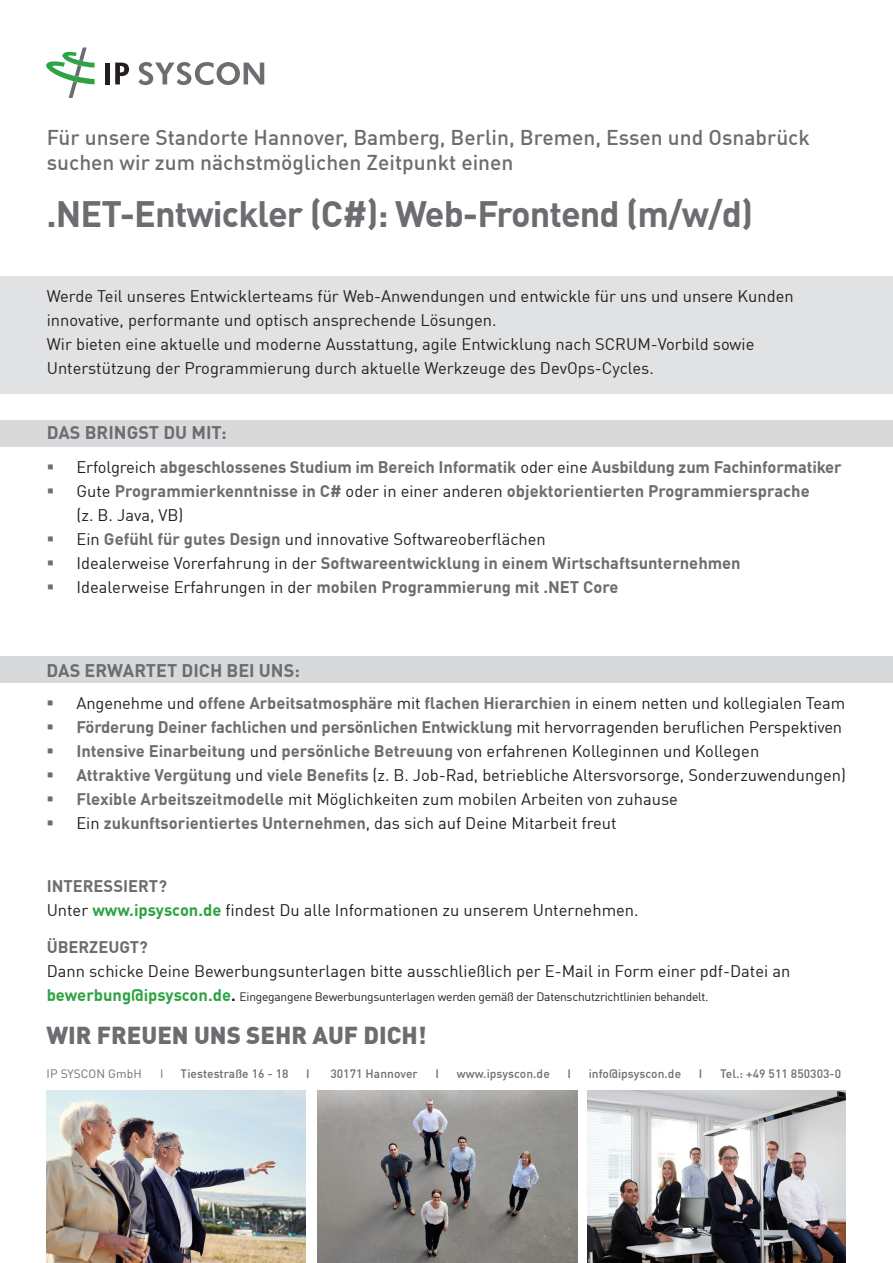
<style>
.page{position:relative;width:893px;height:1263px;background:#fff}
.page>*{position:absolute;margin:0;border:0;box-sizing:border-box;transform-origin:0 0}
.t1{font:700 36px "DIN Offc";letter-spacing:-.025em;color:#6c6d70}
.t2{font:900 24px "DIN Offc";color:#6c6d70}
.t3{font:500 21px/25.5px "DIN Offc";color:#6c6d70}
.t4{font:700 18px "DIN Offc";color:#6c6d70}
.t5{font:16.5px/24px "DIN Offc";color:#231f20}
.t6{font:700 16.5px/24px "DIN Offc";color:#6c6d70}
.t7{font:12px "DIN Offc";letter-spacing:-.02em;color:#231f20}
.t8{font:500 12px "DIN Offc";letter-spacing:.005em;color:#6c6d70}
.t9{font:12px "DIN Offc";letter-spacing:.005em;color:#6c6d70}
.s1{font-weight:400;color:#231f20}
.s2{font-weight:700;color:#6c6d70}
.s3{font-weight:700;color:#2da343}
.s4{font-weight:700;font-size:16.5px;color:#2da343}
.s5{font-weight:700;font-size:16.5px}
</style>
<div class="page">
<div style="left:105px;top:63px;width:5px;height:21px;background:#231f20"></div>
<svg style="left:115px;top:63px;width:14px;height:21px"></svg>
<svg style="left:139px;top:62px;width:125px;height:23px"></svg>
<svg style="left:46px;top:48px;width:49px;height:50px"></svg>
<img style="left:47px;top:1091px;width:259px;height:172px">
<img style="left:588px;top:1091px;width:258px;height:172px">
<img style="left:318px;top:1091px;width:259px;height:172px">
<div style="left:0;top:276px;width:893px;height:118px;background:#e1e2e4"></div>
<div style="left:0;top:420px;width:893px;height:27px;background:#d8d9db"></div>
<div style="left:0;top:656px;width:893px;height:27px;background:#d8d9db"></div>
<p class="t3" style="left:47px;top:124px;width:765px">Für unsere Standorte Hannover, Bamberg, Berlin, Bremen, Essen und Osnabrück suchen wir zum nächstmöglichen Zeitpunkt einen</p>
<p class="t1" style="left:47px;top:191px;width:708px">.NET-Entwickler (C#): Web-Frontend (m/w/d)</p>
<p class="t5" style="left:47px;top:283px;width:748px">Werde Teil unseres Entwicklerteams für Web-Anwendungen und entwickle für uns und unsere Kunden innovative, performante und optisch ansprechende Lösungen.<br>Wir bieten eine aktuelle und moderne Ausstattung, agile Entwicklung nach SCRUM-Vorbild sowie Unterstützung der Programmierung durch aktuelle Werkzeuge des DevOps-Cycles.</p>
<p class="t4" style="left:47px;top:421px;width:181px">DAS BRINGST DU MIT:</p>
<p class="t6" style="left:77px;top:454px;width:767px"><span class="s1">Erfolgreich</span> abgeschlossenes Studium im Bereich Informatik <span class="s1">oder eine</span> Ausbildung zum Fachinformatiker</p>
<p class="t6" style="left:77px;top:478px;width:735px"><span class="s1">Gute</span> Programmierkenntnisse in C# <span class="s1">oder in einer anderen</span> objektorientierten Programmiersprache <span class="s1">(z. B. Java, VB)</span></p>
<p class="t5" style="left:77px;top:526px;width:471px">Ein <span class="s2">Gefühl für gutes Design</span> und innovative Softwareoberflächen</p>
<p class="t6" style="left:77px;top:550px;width:666px"><span class="s1">Idealerweise Vorerfahrung in der</span> Softwareentwicklung in einem Wirtschaftsunternehmen</p>
<p class="t6" style="left:77px;top:574px;width:543px"><span class="s1">Idealerweise Erfahrungen in der</span> mobilen Programmierung mit .NET Core</p>
<p class="t4" style="left:47px;top:658px;width:255px">DAS ERWARTET DICH BEI UNS:</p>
<p class="t5" style="left:76px;top:691px;width:770px">Angenehme und <span class="s2">offene Arbeitsatmosphäre</span> mit <span class="s2">flachen Hierarchien</span> in einem netten und kollegialen Team</p>
<p class="t6" style="left:76px;top:715px;width:767px">Förderung Deiner fachlichen und persönlichen Entwicklung <span class="s1">mit hervorragenden beruflichen Perspektiven</span></p>
<p class="t6" style="left:76px;top:739px;width:684px">Intensive Einarbeitung <span class="s1">und</span> persönliche Betreuung <span class="s1">von erfahrenen Kolleginnen und Kollegen</span></p>
<p class="t5" style="left:76px;top:763px;width:771px"><span class="s2">Attraktive Vergütung</span> und <span class="s2">viele Benefits</span> (z. B. Job-Rad, betriebliche Altersvorsorge, Sonderzuwendungen)</p>
<p class="t5" style="left:76px;top:787px;width:603px"><span class="s2">Flexible Arbeitszeitmodelle</span> mit Möglichkeiten zum mobilen Arbeiten von zuhause</p>
<p class="t5" style="left:76px;top:811px;width:542px">Ein <span class="s2">zukunftsorientiertes Unternehmen</span>, das sich auf Deine Mitarbeit freut</p>
<p class="t6" style="left:47px;top:873px;width:122px">INTERESSIERT?</p>
<p class="t5" style="left:47px;top:897px;width:593px">Unter <span class="s3">www.ipsyscon.de</span> findest Du alle Informationen zu unserem Unternehmen.</p>
<p class="t6" style="left:47px;top:934px;width:103px">ÜBERZEUGT?</p>
<p class="t5" style="left:47px;top:958px;width:745px">Dann schicke Deine Bewerbungsunterlagen bitte ausschließlich per E-Mail in Form einer pdf-Datei an</p>
<p class="t7" style="left:47px;top:989px;width:663px"><span class="s4">bewerbung@ipsyscon.de</span><span class="s5">.</span> Eingegangene Bewerbungsunterlagen werden gemäß der Datenschutzrichtlinien behandelt.</p>
<p class="t2" style="left:47px;top:1019px;width:381px">WIR FREUEN UNS SEHR AUF DICH!</p>
<p class="t9" style="left:47px;top:1066px;width:97px">IP SYSCON GmbH</p>
<p class="t9" style="left:160px;top:1066px;width:5px">I</p>
<p class="t8" style="left:181px;top:1065px;width:109px">Tiestestraße 16 - 18</p>
<p class="t8" style="left:306px;top:1065px;width:5px">I</p>
<p class="t8" style="left:330px;top:1065px;width:89px">30171 Hannover</p>
<p class="t8" style="left:436px;top:1065px;width:5px">I</p>
<p class="t8" style="left:457px;top:1065px;width:94px">www.ipsyscon.de</p>
<p class="t8" style="left:567px;top:1065px;width:5px">I</p>
<p class="t8" style="left:589px;top:1065px;width:94px">info@ipsyscon.de</p>
<p class="t8" style="left:699px;top:1065px;width:5px">I</p>
<p class="t8" style="left:720px;top:1065px;width:123px">Tel.: +49 511 850303-0</p>
</div>
